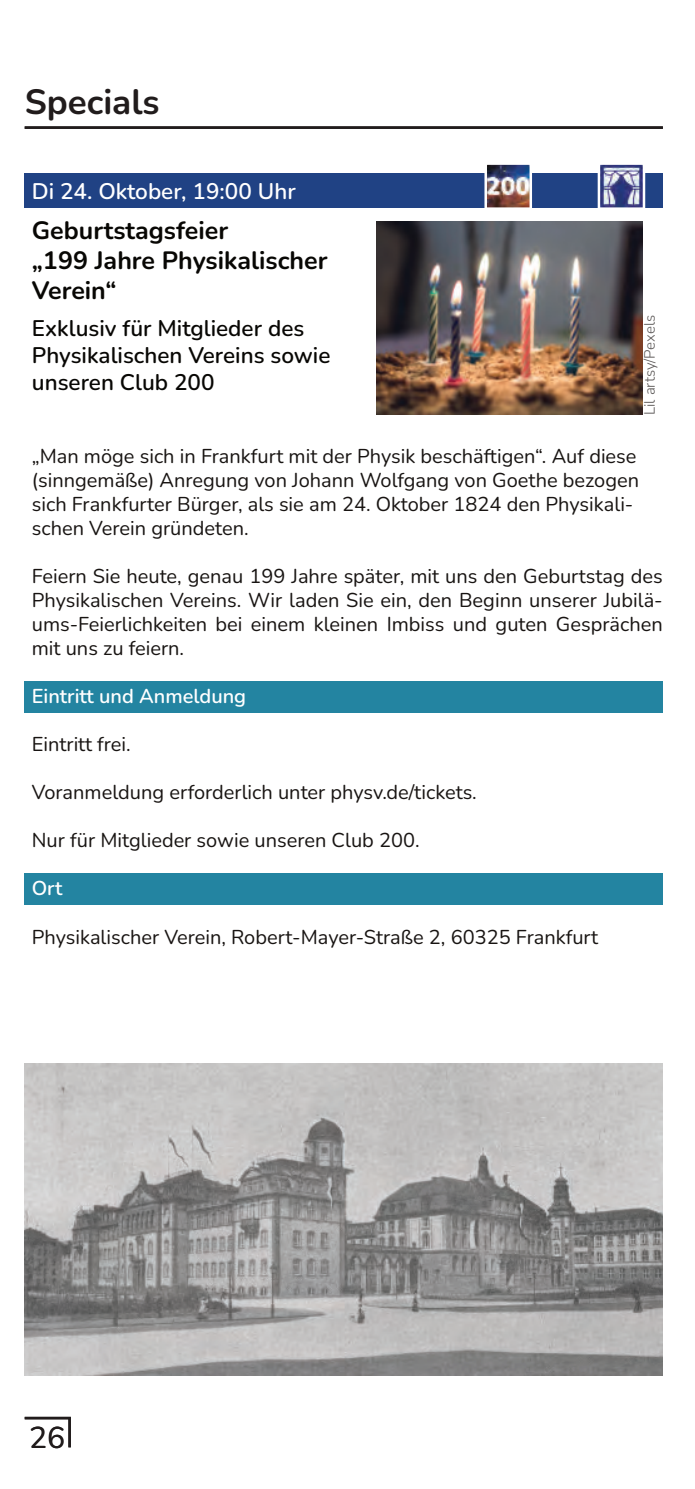
<style>
.page{position:relative;width:695px;height:1489px;background:#fff}
.page>*{position:absolute;margin:0;border:0;box-sizing:border-box;transform-origin:0 0}
.t1{font:700 35px "Nunito";color:#211c1c}
.t2{font:30px "Nunito";color:#211c1c}
.t3{font:700 25px/30px "Nunito";color:#080704}
.t4{font:600 22.5px/27px "Nunito";color:#080704}
.t5{font:600 22.5px "Nunito";color:#fff}
.t6{font:20px/24px "Nunito";color:#181412}
.t7{font:600 20px "Nunito";color:#fff}
.t8{font:300 15px "Nunito";letter-spacing:-.005em;color:rgb(35 30 29/.75)}
</style>
<div class="page">
<hr style="left:25px;top:1416px;width:46px;height:3px;background:#211c1c">
<hr style="left:25px;top:126px;width:637px;height:3px;background:#211c1c">
<hr style="left:68px;top:1417px;width:3px;height:30px;background:#211c1c">
<img style="left:377px;top:221px;width:265px;height:194px">
<div style="left:25px;top:681px;width:637px;height:31px;background:#2384a1"></div>
<div style="left:25px;top:873px;width:637px;height:31px;background:#2384a1"></div>
<div style="left:25px;top:173px;width:638px;height:34px;background:#204284"></div>
<svg style="left:597px;top:164px;width:48px;height:44px;background:#888db3"></svg>
<img style="left:484px;top:164px;width:48px;height:44px">
<img style="left:25px;top:1063px;width:637px;height:312px">
<h1 class="t1" style="left:25px;top:78px;width:136px">Specials</h1>
<p class="t5" style="left:32px;top:176px;width:265px">Di 24. Oktober, 19:00 Uhr</p>
<p class="t3" style="left:32px;top:216px;width:297px">Geburtstagsfeier<br>„199 Jahre Physikalischer<br>Verein“</p>
<p class="t4" style="left:32px;top:315px;width:300px">Exklusiv für Mitglieder des<br>Physikalischen Vereins sowie unseren Club 200</p>
<p class="t8" style="left:639px;top:415px;width:101px;rotate:-90deg">Lil artsy/Pexels</p>
<p class="t6" style="left:32px;top:444px;width:608px">„Man möge sich in Frankfurt mit der Physik beschäftigen“. Auf diese (sinngemäße) Anregung von Johann Wolfgang von Goethe bezogen sich Frankfurter Bürger, als sie am 24. Oktober 1824 den Physikali&shy;schen Verein gründeten.</p>
<p class="t6" style="left:32px;top:564px;width:632px;text-align:justify">Feiern Sie heute, genau 199 Jahre später, mit uns den Geburtstag des Physikalischen Vereins. Wir laden Sie ein, den Beginn unserer Jubilä&shy;ums-Feierlichkeiten bei einem kleinen Imbiss und guten Gesprächen mit uns zu feiern.</p>
<p class="t7" style="left:32px;top:683px;width:216px">Eintritt und Anmeldung</p>
<p class="t6" style="left:32px;top:732px;width:100px">Eintritt frei.</p>
<p class="t6" style="left:32px;top:780px;width:446px">Voranmeldung erforderlich unter physv.de/tickets.</p>
<p class="t6" style="left:32px;top:828px;width:389px">Nur für Mitglieder sowie unseren Club 200.</p>
<p class="t7" style="left:32px;top:875px;width:32px">Ort</p>
<p class="t6" style="left:32px;top:924px;width:568px">Physikalischer Verein, Robert-Mayer-Straße 2, 60325 Frankfurt</p>
<h2 class="t2" style="left:29px;top:1417px;width:38px">26</h2>
</div>
